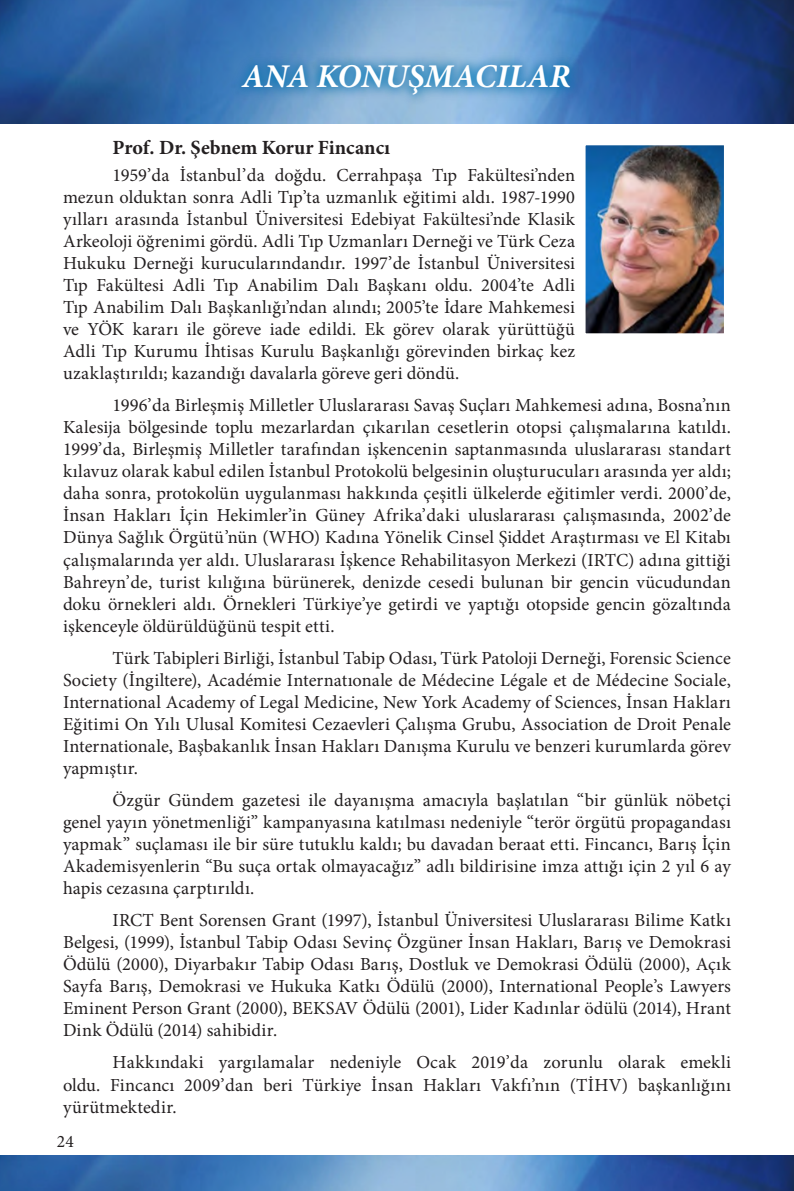
<style>
.page{position:relative;width:794px;height:1191px;background:#fff}
.page>*{position:absolute;margin:0;border:0;box-sizing:border-box;transform-origin:0 0}
.t1{font:italic 700 33.25px "Minion Pro";color:#fff}
.Paragraf_Stili_2{font:700 20.12px "Minion Pro";color:#231f20}
.Paragraf_Stili_3{font:18.38px/22.1px "Minion Pro";letter-spacing:.01em;color:#231f20;text-align:justify}
.t2{font:17.5px "Minion Pro";color:#231f20}
</style>
<div class="page">
<img style="left:0;top:1155px;width:794px;height:36px">
<img style="left:0;top:0;width:794px;height:124px">
<div style="left:228px;top:49px;width:357px;height:59px;background:#003b77;opacity:.75"></div>
<div style="left:232px;top:55px;width:348px;height:51px;background:#00aeef;opacity:.75"></div>
<img style="left:586px;top:146px;width:137px;height:187px">
<h1 class="t1" style="left:242px;top:53px;width:330px">ANA KONUŞMACILAR</h1>
<p class="Paragraf_Stili_2" style="left:113px;top:133px;width:279px">Prof. Dr. Şebnem Korur Fincancı</p>
<p class="Paragraf_Stili_3" style="left:63px;top:164px;width:513px;text-indent:50px">1959’da İstanbul’da doğdu. Cerrahpaşa Tıp Fakültesi’nden mezun olduktan sonra Adli Tıp’ta uzmanlık eğitimi aldı. 1987-1990 yılları arasında İstanbul Üniversitesi Edebiyat Fakültesi’nde Klasik Arkeoloji öğrenimi gördü. Adli Tıp Uzmanları Derneği ve Türk Ceza Hukuku Derneği kurucularındandır. 1997’de İstanbul Üniversitesi Tıp Fakültesi Adli Tıp Anabilim Dalı Başkanı oldu. 2004’te Adli Tıp Anabilim Dalı Başkanlığı’ndan alındı; 2005’te İdare Mahkemesi ve YÖK kararı ile göreve iade edildi. Ek görev olarak yürüttüğü Adli Tıp Kurumu İhtisas Kurulu Başkanlığı görevinden birkaç kez uzaklaştırıldı; kazandığı davalarla göreve geri döndü.</p>
<p class="Paragraf_Stili_3" style="left:63px;top:394px;width:669px;text-indent:50px">1996’da Birleşmiş Milletler Uluslararası Savaş Suçları Mahkemesi adına, Bosna’nın Kalesija bölgesinde toplu mezarlardan çıkarılan cesetlerin otopsi çalışmalarına katıldı.<br>1999’da, Birleşmiş Milletler tarafından işkencenin saptanmasında uluslararası standart kılavuz olarak kabul edilen İstanbul Protokolü belgesinin oluşturucuları arasında yer aldı; daha sonra, protokolün uygulanması hakkında çeşitli ülkelerde eğitimler verdi. 2000’de, İnsan Hakları İçin Hekimler’in Güney Afrika’daki uluslararası çalışmasında, 2002’de Dünya Sağlık Örgütü’nün (WHO) Kadına Yönelik Cinsel Şiddet Araştırması ve El Kitabı çalışmalarında yer aldı. Uluslararası İşkence Rehabilitasyon Merkezi (IRTC) adına gittiği Bahreyn’de, turist kılığına bürünerek, denizde cesedi bulunan bir gencin vücudundan doku örnekleri aldı. Örnekleri Türkiye’ye getirdi ve yaptığı otopside gencin gözaltında işkenceyle öldürüldüğünü tespit etti.</p>
<p class="Paragraf_Stili_3" style="left:63px;top:647px;width:669px;text-indent:50px">Türk Tabipleri Birliği, İstanbul Tabip Odası, Türk Patoloji Derneği, Forensic Science Society (İngiltere), Académie Internatıonale de Médecine Légale et de Médecine Sociale, International Academy of Legal Medicine, New York Academy of Sciences, İnsan Hakları Eğitimi On Yılı Ulusal Komitesi Cezaevleri Çalışma Grubu, Association de Droit Penale Internationale, Başbakanlık İnsan Hakları Danışma Kurulu ve benzeri kurumlarda görev yapmıştır.</p>
<p class="Paragraf_Stili_3" style="left:63px;top:789px;width:669px;text-indent:50px">Özgür Gündem gazetesi ile dayanışma amacıyla başlatılan “bir günlük nöbetçi genel yayın yönetmenliği” kampanyasına katılması nedeniyle “terör örgütü propagandası yapmak” suçlaması ile bir süre tutuklu kaldı; bu davadan beraat etti. Fincancı, Barış İçin Akademisyenlerin “Bu suça ortak olmayacağız” adlı bildirisine imza attığı için 2 yıl 6 ay hapis cezasına çarptırıldı.</p>
<p class="Paragraf_Stili_3" style="left:63px;top:909px;width:669px;text-indent:50px">IRCT Bent Sorensen Grant (1997), İstanbul Üniversitesi Uluslararası Bilime Katkı Belgesi, (1999), İstanbul Tabip Odası Sevinç Özgüner İnsan Hakları, Barış ve Demokrasi Ödülü (2000), Diyarbakır Tabip Odası Barış, Dostluk ve Demokrasi Ödülü (2000), Açık Sayfa Barış, Demokrasi ve Hukuka Katkı Ödülü (2000), International People’s Lawyers Eminent Person Grant (2000), BEKSAV Ödülü (2001), Lider Kadınlar ödülü (2014), Hrant Dink Ödülü (2014) sahibidir.</p>
<p class="Paragraf_Stili_3" style="left:63px;top:1051px;width:669px;text-indent:50px">Hakkındaki yargılamalar nedeniyle Ocak 2019’da zorunlu olarak emekli oldu. Fincancı 2009’dan beri Türkiye İnsan Hakları Vakfı’nın (TİHV) başkanlığını yürütmektedir.</p>
<p class="t2" style="left:57px;top:1129px;width:18px">24</p>
</div>
